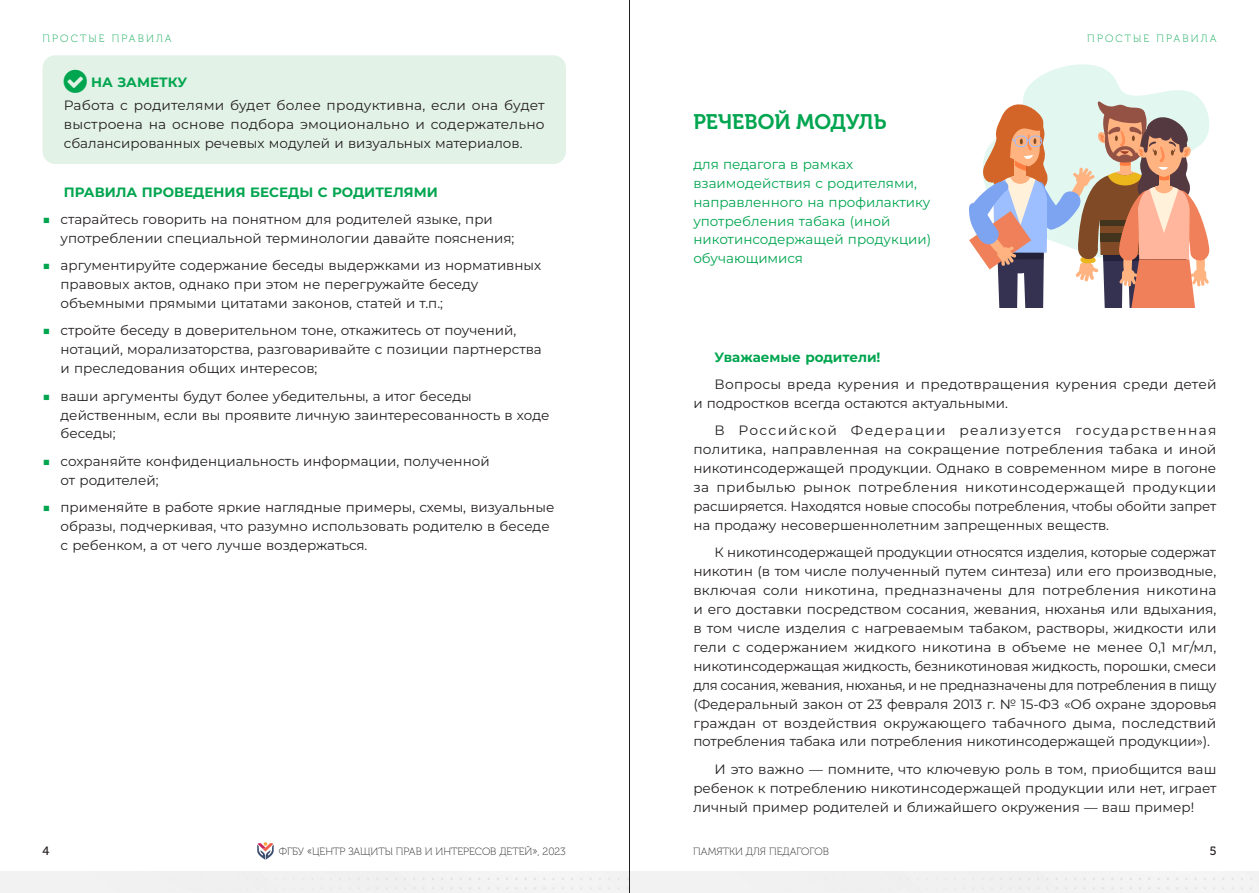
<style>
.page{position:relative;width:1259px;height:893px;background:#fff}
.page>*{position:absolute;margin:0;border:0;box-sizing:border-box;transform-origin:0 0}
.heading_2{font:21px "Museo Cyrl 700";color:#00a54f}
.Main{font:13.5px/18.9px "Montserrat";color:#231f20}
.Main-2{font:13.5px/18.9px "Montserrat";color:#00a54f}
.Subheader{font:700 13.5px "Montserrat";color:#00a54f}
.t1{font:12px "Museo Cyrl 500";color:#231f20}
.t2{font:10.5px "Museo Cyrl 100";color:#231f20}
.t3{font:10.5px "Museo Cyrl 100";letter-spacing:.2em;color:#00a54f}
.s1{color:#00a54f}
</style>
<div class="page">
<div style="left:0;top:872px;width:1259px;height:21px;background:#f1f1f1"></div>
<div style="left:43px;top:55px;width:523px;height:53px;background:#e3f2e7;border-radius:13px"></div>
<div style="left:43px;top:84px;width:523px;height:80px;background:#e3f2e7;border-radius:13px"></div>
<svg style="left:969px;top:64px;width:240px;height:244px"></svg>
<hr style="left:629px;top:0;width:1px;height:893px;background:#231f20">
<svg style="left:257px;top:842px;width:17px;height:18px"></svg>
<p class="t3" style="left:43px;top:33px;width:131px">ПРОСТЫЕ ПРАВИЛА</p>
<p class="t3" style="left:1087px;top:33px;width:131px">ПРОСТЫЕ ПРАВИЛА</p>
<p class="Subheader" style="left:91px;top:73px;width:98px">НА ЗАМЕТКУ</p>
<p class="Main" style="left:64px;top:95px;width:482px;text-align:justify">Работа с родителями будет более продуктивна, если она будет выстроена на основе подбора эмоционально и содержательно сбалансированных речевых модулей и визуальных материалов.</p>
<p class="Subheader" style="left:64px;top:183px;width:375px">ПРАВИЛА ПРОВЕДЕНИЯ БЕСЕДЫ С РОДИТЕЛЯМИ</p>
<p class="Main" style="left:61px;top:209px;width:455px;text-indent:-18px"><span class="s1">■</span> старайтесь говорить на понятном для родителей языке, при употреблении специальной терминологии давайте пояснения;</p>
<p class="Main" style="left:61px;top:256px;width:482px;text-indent:-18px"><span class="s1">■</span> аргументируйте содержание беседы выдержками из нормативных правовых актов, однако при этом не перегружайте беседу объемными прямыми цитатами законов, статей и т.п.;</p>
<p class="Main" style="left:61px;top:321px;width:483px;text-indent:-18px"><span class="s1">■</span> стройте беседу в доверительном тоне, откажитесь от поучений, нотаций, морализаторства, разговаривайте с позиции партнерства и преследования общих интересов;</p>
<p class="Main" style="left:61px;top:386px;width:490px;text-indent:-18px"><span class="s1">■</span> ваши аргументы будут более убедительны, а итог беседы действенным, если вы проявите личную заинтересованность в ходе беседы;</p>
<p class="Main" style="left:61px;top:451px;width:431px;text-indent:-18px"><span class="s1">■</span> сохраняйте конфиденциальность информации, полученной от родителей;</p>
<p class="Main" style="left:61px;top:498px;width:495px;text-indent:-18px"><span class="s1">■</span> применяйте в работе яркие наглядные примеры, схемы, визуальные образы, подчеркивая, что разумно использовать родителю в беседе с ребенком, а от чего лучше воздержаться.</p>
<p class="heading_2" style="left:693px;top:110px;width:194px">РЕЧЕВОЙ МОДУЛЬ</p>
<p class="Main-2" style="left:693px;top:154px;width:239px">для педагога в рамках взаимодействия с родителями, направленного на профилактику употребления табака (иной никотинсодержащей продукции) обучающимися</p>
<p class="Subheader" style="left:714px;top:348px;width:167px">Уважаемые родители!</p>
<p class="Main" style="left:693px;top:375px;width:525px;text-indent:21px">Вопросы вреда курения и предотвращения курения среди детей и подростков всегда остаются актуальными.</p>
<p class="Main" style="left:693px;top:421px;width:524px;text-align:justify;text-indent:21px">В Российской Федерации реализуется государственная политика, направленная на сокращение потребления табака и иной никотинсодержащей продукции. Однако в современном мире в погоне за прибылью рынок потребления никотинсодержащей продукции расширяется. Находятся новые способы потребления, чтобы обойти запрет на продажу несовершеннолетним запрещенных веществ.</p>
<p class="Main" style="left:693px;top:543px;width:525px;text-align:justify;text-indent:21px">К никотинсодержащей продукции относятся изделия, которые содержат никотин (в том числе полученный путем синтеза) или его производные, включая соли никотина, предназначены для потребления никотина и его доставки посредством сосания, жевания, нюханья или вдыхания, в том числе изделия с нагреваемым табаком, растворы, жидкости или гели с содержанием жидкого никотина в объеме не менее 0,1 мг/мл, никотинсодержащая жидкость, безникотиновая жидкость, порошки, смеси для сосания, жевания, нюханья, и не предназначены для потребления в пищу (Федеральный закон от 23 февраля 2013 г. № 15-ФЗ «Об охране здоровья граждан от воздействия окружающего табачного дыма, последствий потребления табака или потребления никотинсодержащей продукции»).</p>
<p class="Main" style="left:693px;top:759px;width:525px;text-align:justify;text-indent:21px">И это важно — помните, что ключевую роль в том, приобщится ваш ребенок к потреблению никотинсодержащей продукции или нет, играет личный пример родителей и ближайшего окружения — ваш пример!</p>
<p class="t1" style="left:43px;top:845px;width:9px">4</p>
<p class="t2" style="left:279px;top:846px;width:288px">ФГБУ «ЦЕНТР ЗАЩИТЫ ПРАВ И ИНТЕРЕСОВ ДЕТЕЙ», 2023</p>
<p class="t2" style="left:693px;top:846px;width:137px">ПАМЯТКИ ДЛЯ ПЕДАГОГОВ</p>
<p class="t1" style="left:1209px;top:845px;width:8px">5</p>
</div>
